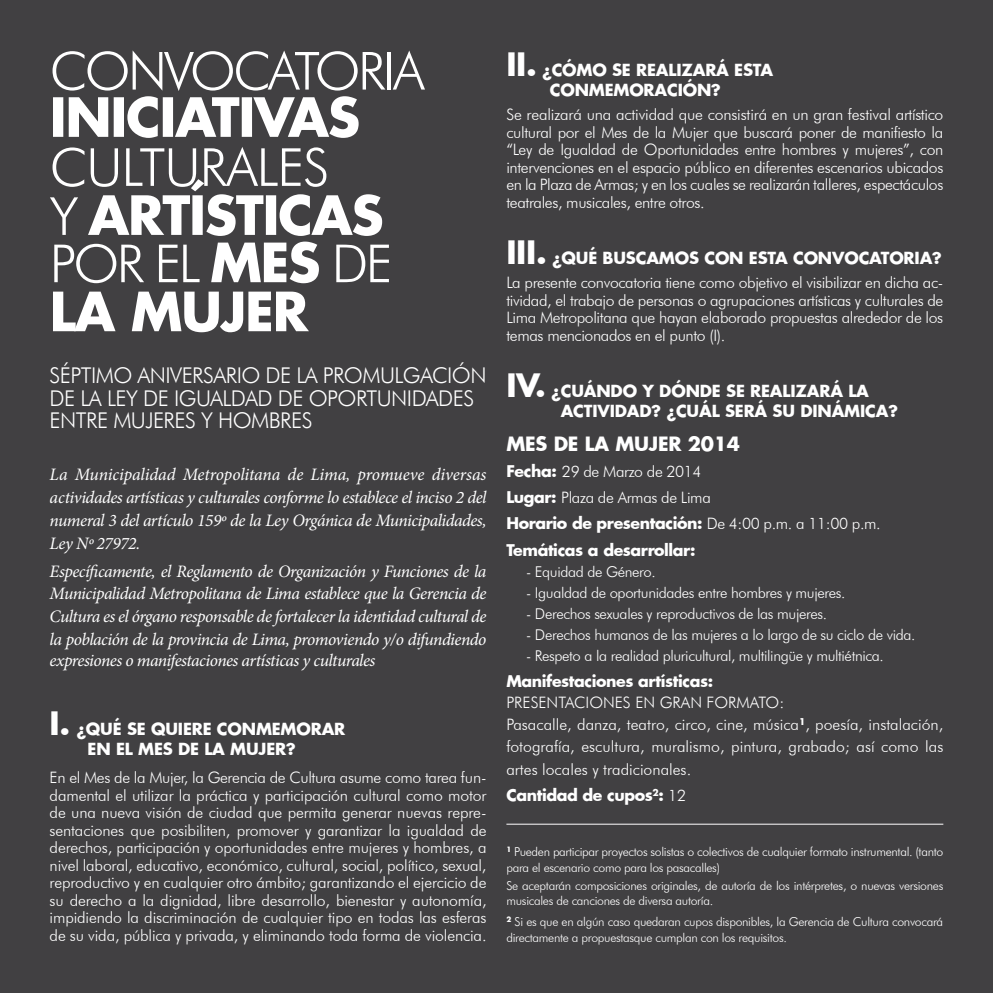
<style>
.page{position:relative;width:993px;height:993px;background:#fff}
.page>*{position:absolute;margin:0;border:0;box-sizing:border-box;transform-origin:0 0}
.t1{font:700 52.5px "Futura";letter-spacing:-.025em;color:#fff}
.t2{font:300 52.5px "Futura BT";letter-spacing:-.05em;color:#fff}
.t3{font:300 52.5px "Futura BT";letter-spacing:-.02em;color:#fff}
.t4{font:300 21.7px/22.8px "Futura BT";letter-spacing:-.025em;color:#fff}
.t5{font:700 19.25px "Futura";letter-spacing:-.01em;color:#fff}
.t6{font:italic 17.5px/22.8px "Minion Pro";letter-spacing:-.03em;color:#fff;text-align:justify}
.t7{font:700 16.28px/19.6px "Futura";letter-spacing:-.01em;color:#fff}
.t8{font:300 15.75px/17.5px "Futura BT";letter-spacing:-.01em;color:#fff;text-align:justify}
.t9{font:700 15.75px/26.2px "Futura";letter-spacing:-.025em;color:#fff}
.t10{font:300 14.88px "Futura BT";letter-spacing:-.025em;color:#fff}
.t11{font:300 12.25px/15.8px "Futura BT";letter-spacing:-.025em;color:#fff}
.s1{font-family:"Futura BT";font-weight:300}
.s2{font-family:"Futura";font-weight:700}
.s3{font-size:31.5px}
</style>
<div class="page">
<div style="left:0;top:0;width:992px;height:992px;background:#414042"></div>
<hr style="left:506px;top:823px;width:437px;height:1px;background:#fff">
<h1 class="t2" style="left:50px;top:39px;width:376px">CONVOCATORIA</h1>
<h1 class="t1" style="left:50px;top:81px;width:312px">INICIATIVAS</h1>
<h1 class="t3" style="left:50px;top:135px;width:281px">CULTURALES</h1>
<h1 class="t1" style="left:50px;top:179px;width:335px"><span class="s1">Y</span> ARTÍSTICAS</h1>
<h1 class="t2" style="left:50px;top:231px;width:344px">POR EL <span class="s2">MES</span> DE</h1>
<h1 class="t1" style="left:50px;top:275px;width:260px">LA MUJER</h1>
<h2 class="t4" style="left:50px;top:363px;width:438px">SÉPTIMO ANIVERSARIO DE LA PROMULGACIÓN<br>DE LA LEY DE IGUALDAD DE OPORTUNIDADES<br>ENTRE MUJERES Y HOMBRES</h2>
<p class="t6" style="left:50px;top:463px;width:438px">La Municipalidad Metropolitana de Lima, promueve diversas actividades artísticas y culturales conforme lo establece el inciso 2 del numeral 3 del artículo 159º de la Ley Orgánica de Municipalidades, Ley Nº 27972.</p>
<p class="t6" style="left:50px;top:559px;width:438px">Específicamente, el Reglamento de Organización y Funciones de la Municipalidad Metropolitana de Lima establece que la Gerencia de Cultura es el órgano responsable de fortalecer la identidad cultural de la población de la provincia de Lima, promoviendo y/o difundiendo</p>
<p class="t6" style="left:50px;top:648px;width:327px">expresiones o manifestaciones artísticas y culturales</p>
<p class="t7" style="left:88px;top:718px;width:259px;text-indent:-38px"><span class="s3">I.</span> ¿QUÉ SE QUIERE CONMEMORAR<br>EN EL MES DE LA MUJER?</p>
<p class="t8" style="left:50px;top:768px;width:438px">En el Mes de la Mujer, la Gerencia de Cultura asume como tarea fun&shy;damental el utilizar la práctica y participación cultural como motor de una nueva visión de ciudad que permita generar nuevas repre&shy;sentaciones que posibiliten, promover y garantizar la igualdad de derechos, participación y oportunidades entre mujeres y hombres, a nivel laboral, educativo, económico, cultural, social, político, sexual, reproductivo y en cualquier otro ámbito; garantizando el ejercicio de su derecho a la dignidad, libre desarrollo, bienestar y autonomía, impidiendo la discriminación de cualquier tipo en todas las esferas de su vida, pública y privada, y eliminando toda forma de violencia.</p>
<p class="t7" style="left:506px;top:60px;width:268px;text-align:center"><span class="s3">II.</span> ¿CÓMO SE REALIZARÁ ESTA<br>CONMEMORACIÓN?</p>
<p class="t8" style="left:506px;top:106px;width:438px">Se realizará una actividad que consistirá en un gran festival artístico cultural por el Mes de la Mujer que buscará poner de manifiesto la “Ley de Igualdad de Oportunidades entre hombres y mujeres”, con intervenciones en el espacio público en diferentes escenarios ubicados en la Plaza de Armas; y en los cuales se realizarán talleres, espectáculos teatrales, musicales, entre otros.</p>
<p class="t7" style="left:506px;top:247px;width:437px"><span class="s3">III.</span> ¿QUÉ BUSCAMOS CON ESTA CONVOCATORIA?</p>
<p class="t8" style="left:506px;top:274px;width:438px">La presente convocatoria tiene como objetivo el visibilizar en dicha ac&shy;tividad, el trabajo de personas o agrupaciones artísticas y culturales de Lima Metropolitana que hayan elaborado propuestas alrededor de los temas mencionados en el punto (I).</p>
<p class="t7" style="left:560px;top:380px;width:339px;line-height:20.3px;text-indent:-54px"><span class="s3">IV.</span> ¿CUÁNDO Y DÓNDE SE REALIZARÁ LA<br>ACTIVIDAD? ¿CUÁL SERÁ SU DINÁMICA?</p>
<p class="t5" style="left:506px;top:430px;width:235px">MES DE LA MUJER 2014</p>
<p class="t8" style="left:506px;top:458px;width:206px;line-height:26.2px"><span class="s2">Fecha:</span> 29 de Marzo de 2014<br><span class="s2">Lugar:</span> Plaza de Armas de Lima</p>
<p class="t9" style="left:506px;top:509px;width:376px">Horario de presentación: <span class="s1">De 4:00 p.m. a 11:00 p.m.<br></span>Temáticas a desarrollar:</p>
<p class="t10" style="left:526px;top:562px;width:131px">- Equidad de Género.</p>
<p class="t10" style="left:526px;top:583px;width:320px">- Igualdad de oportunidades entre hombres y mujeres.</p>
<p class="t10" style="left:526px;top:604px;width:302px">- Derechos sexuales y reproductivos de las mujeres.</p>
<p class="t10" style="left:526px;top:625px;width:390px">- Derechos humanos de las mujeres a lo largo de su ciclo de vida.</p>
<p class="t10" style="left:526px;top:646px;width:359px">- Respeto a la realidad pluricultural, multilingüe y multiétnica.</p>
<p class="t9" style="left:506px;top:667px;width:208px">Manifestaciones artísticas:</p>
<p class="t8" style="left:506px;top:691px;width:438px;line-height:22.2px;text-align:left">PRESENTACIONES EN GRAN FORMATO:<br>Pasacalle, danza, teatro, circo, cine, música<sup>1</sup>, poesía, instalación, fotografía, escultura, muralismo, pintura, grabado; así como las artes locales y tradicionales.</p>
<p class="t9" style="left:506px;top:781px;width:181px">Cantidad de cupos<sup>2</sup>: <span class="s1">12</span></p>
<p class="t11" style="left:506px;top:843px;width:438px"><sup>1</sup> Pueden participar proyectos solistas o colectivos de cualquier formato instrumental. (tanto para el escenario como para los pasacalles)</p>
<p class="t11" style="left:506px;top:876px;width:438px">Se aceptarán composiciones originales, de autoría de los intérpretes, o nuevas versiones musicales de canciones de diversa autoría.</p>
<p class="t11" style="left:506px;top:913px;width:438px"><sup>2</sup> Si es que en algún caso quedaran cupos disponibles, la Gerencia de Cultura convocará directamente a propuestasque cumplan con los requisitos.</p>
</div>
